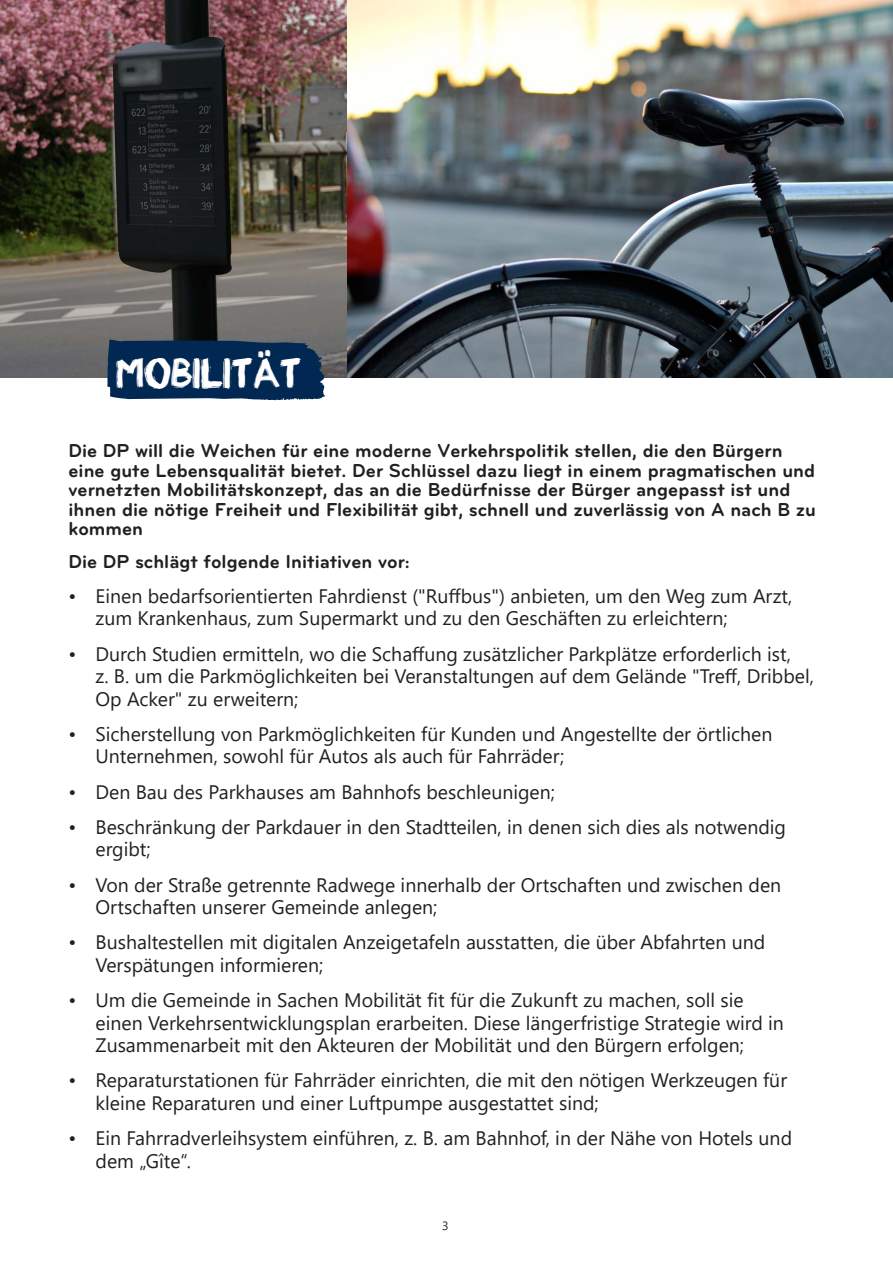
<style>
.page{position:relative;width:893px;height:1263px;background:#fff}
.page>*{position:absolute;margin:0;border:0;box-sizing:border-box;transform-origin:0 0}
.t1{font:38.85px "appopaint";letter-spacing:-.01em;color:#fff}
.t2{font:19.5px/22.5px "Segoe UI";color:#231f20}
.t3{font:700 19.5px/19.5px "Bryant Pro";color:#231f20}
.t4{font:12px "Segoe UI";color:#231f20}
</style>
<div class="page">
<img style="left:0;top:0;width:348px;height:377px">
<img style="left:348px;top:0;width:545px;height:377px">
<svg style="left:107px;top:340px;width:218px;height:60px;background:#0b3058"></svg>
<h1 class="t1" style="left:116px;top:349px;width:187px">Mobilität</h1>
<p class="t3" style="left:68px;top:441px;width:749px">Die DP will die Weichen für eine moderne Verkehrspolitik stellen, die den Bürgern eine gute Lebensqualität bietet. Der Schlüssel dazu liegt in einem pragmatischen und vernetzten Mobilitätskonzept, das an die Bedürfnisse der Bürger angepasst ist und ihnen die nötige Freiheit und Flexibilität gibt, schnell und zuverlässig von A nach B zu kommen</p>
<p class="t3" style="left:68px;top:551px;width:343px">Die DP schlägt folgende Initiativen vor:</p>
<p class="t2" style="left:96px;top:583px;width:698px;text-indent:-27px">• Einen bedarfsorientierten Fahrdienst ("Ruffbus") anbieten, um den Weg zum Arzt, zum Krankenhaus, zum Supermarkt und zu den Geschäften zu erleichtern;</p>
<p class="t2" style="left:96px;top:641px;width:720px;text-indent:-27px">• Durch Studien ermitteln, wo die Schaffung zusätzlicher Parkplätze erforderlich ist,<br>z. B. um die Parkmöglichkeiten bei Veranstaltungen auf dem Gelände "Treff, Dribbel,<br>Op Acker" zu erweitern;</p>
<p class="t2" style="left:96px;top:721px;width:678px;text-indent:-27px">• Sicherstellung von Parkmöglichkeiten für Kunden und Angestellte der örtlichen<br>Unternehmen, sowohl für Autos als auch für Fahrräder;</p>
<p class="t2" style="left:69px;top:779px;width:488px">• Den Bau des Parkhauses am Bahnhofs beschleunigen;</p>
<p class="t2" style="left:96px;top:814px;width:692px;text-indent:-27px">• Beschränkung der Parkdauer in den Stadtteilen, in denen sich dies als notwendig ergibt;</p>
<p class="t2" style="left:96px;top:872px;width:687px;text-indent:-27px">• Von der Straße getrennte Radwege innerhalb der Ortschaften und zwischen den<br>Ortschaften unserer Gemeinde anlegen;</p>
<p class="t2" style="left:96px;top:929px;width:671px;text-indent:-27px">• Bushaltestellen mit digitalen Anzeigetafeln ausstatten, die über Abfahrten und<br>Verspätungen informieren;</p>
<p class="t2" style="left:96px;top:987px;width:690px;text-indent:-27px">• Um die Gemeinde in Sachen Mobilität fit für die Zukunft zu machen, soll sie einen Verkehrsentwicklungsplan erarbeiten. Diese längerfristige Strategie wird in<br>Zusammenarbeit mit den Akteuren der Mobilität und den Bürgern erfolgen;</p>
<p class="t2" style="left:96px;top:1067px;width:693px;text-indent:-27px">• Reparaturstationen für Fahrräder einrichten, die mit den nötigen Werkzeugen für kleine Reparaturen und einer Luftpumpe ausgestattet sind;</p>
<p class="t2" style="left:96px;top:1125px;width:698px;text-indent:-27px">• Ein Fahrradverleihsystem einführen, z. B. am Bahnhof, in der Nähe von Hotels und dem „Gîte“.</p>
<p class="t4" style="left:442px;top:1214px;width:8px">3</p>
</div>
